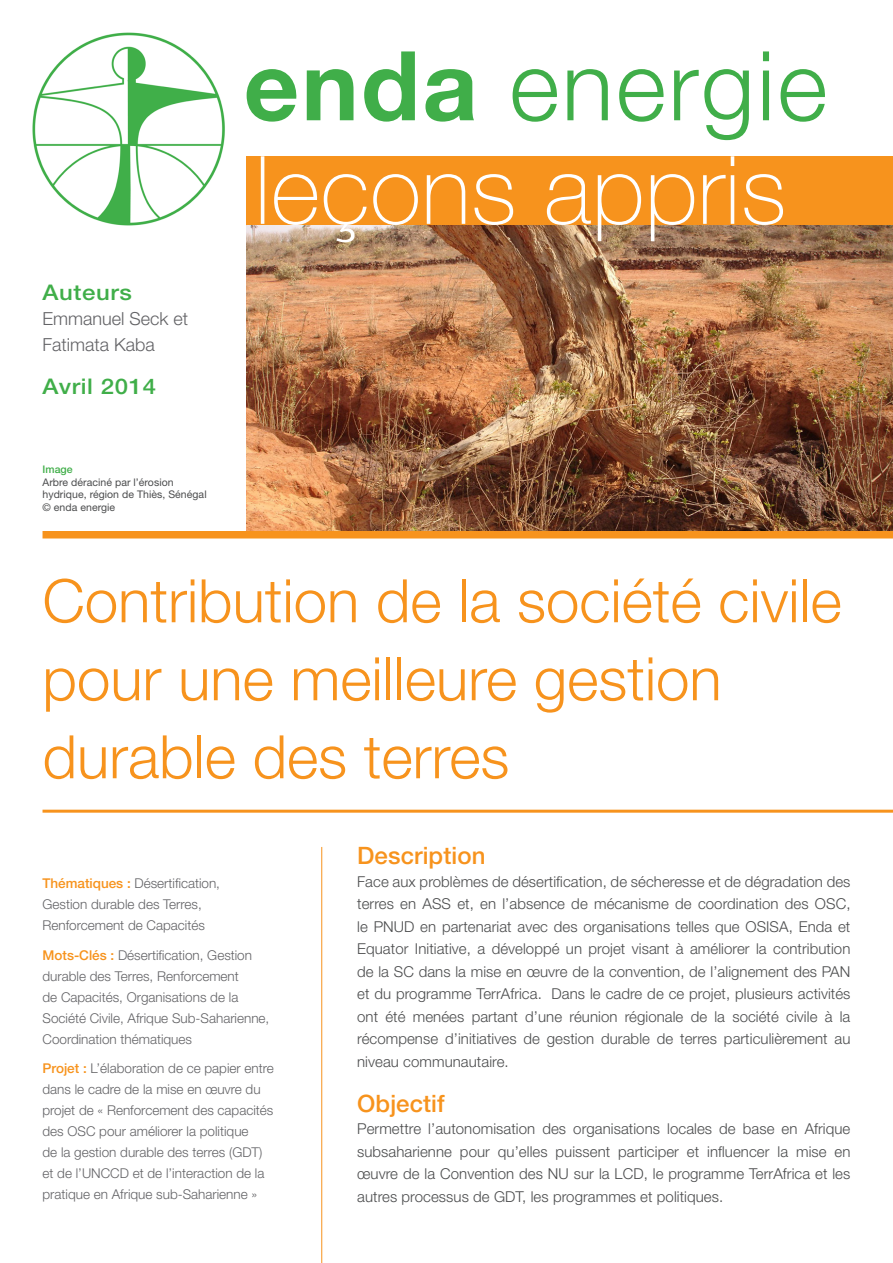
<style>
.page{position:relative;width:893px;height:1263px;background:#fff}
.page>*{position:absolute;margin:0;border:0;box-sizing:border-box;transform-origin:0 0}
.Main_Header{font:300 60px/78px "Helvetica Neue LT Std";color:#f7931d}
.heading{font:500 24px "Helvetica Neue LT Std";letter-spacing:.005em;color:#f7931d}
.head1{font:500 21.6px "Helvetica Neue LT Std";letter-spacing:.025em;color:#40ae49;scale:1.11 1}
.photo_caption{font:300 18px/25.5px "Helvetica Neue LT Std";color:#636366}
.body_text_normal{font:300 15px/22.5px "Helvetica Neue LT Std";letter-spacing:.005em;color:#4b4c4d;text-align:justify}
.photo_caption-2{font:300 13.5px/21px "Helvetica Neue LT Std";color:#636366}
.photo_caption-3{font:10.5px/12.6px "Helvetica Neue LT Std";letter-spacing:.005em;color:#4b4c4d}
.photo_caption-4{font:500 10.5px "Helvetica Neue LT Std";letter-spacing:.005em;color:#40ae49}
.s1{font-weight:500;color:#f7931d}
</style>
<div class="page">
<img style="left:247px;top:224px;width:646px;height:307px">
<div style="left:247px;top:156px;width:646px;height:68px;background:#f7931d"></div>
<img style="left:32px;top:32px;width:193px;height:194px">
<svg style="left:651px;top:156px;width:132px;height:85px"></svg>
<svg style="left:547px;top:174px;width:94px;height:67px"></svg>
<svg style="left:261px;top:156px;width:252px;height:86px"></svg>
<svg style="left:247px;top:51px;width:578px;height:89px"></svg>
<hr style="left:321px;top:847px;width:1px;height:416px;background:#f7931d">
<hr style="left:43px;top:810px;width:850px;height:3px;background:#f7931d">
<div style="left:43px;top:531px;width:850px;height:7px;background:#f7931d"></div>
<p class="head1" style="left:43px;top:279px;width:82px">Auteurs</p>
<p class="photo_caption" style="left:43px;top:306px;width:147px">Emmanuel Seck et<br>Fatimata Kaba</p>
<p class="head1" style="left:43px;top:374px;width:104px">Avril 2014</p>
<p class="photo_caption-4" style="left:43px;top:463px;width:32px">Image</p>
<p class="photo_caption-3" style="left:43px;top:476px;width:166px">Arbre déraciné par l’érosion hydrique, région de Thiès, Sénégal</p>
<p class="photo_caption-3" style="left:43px;top:501px;width:74px">© enda energie</p>
<p class="Main_Header" style="left:43px;top:561px;width:801px">Contribution de la société civile pour une meilleure gestion durable des terres</p>
<p class="photo_caption-2" style="left:43px;top:873px;width:179px"><span class="s1">Thématiques :</span> Désertification,<br>Gestion durable des Terres,<br>Renforcement de Capacités</p>
<p class="photo_caption-2" style="left:43px;top:944px;width:228px"><span class="s1">Mots-Clés :</span> Désertification, Gestion durable des Terres, Renforcement<br>de Capacités, Organisations de la Société Civile, Afrique Sub-Saharienne, Coordination thématiques</p>
<p class="photo_caption-2" style="left:43px;top:1058px;width:233px"><span class="s1">Projet :</span> L’élaboration de ce papier entre dans le cadre de la mise en œuvre du projet de « Renforcement des capacités des OSC pour améliorer la politique<br>de la gestion durable des terres (GDT) et de l’UNCCD et de l’interaction de la pratique en Afrique sub-Saharienne »</p>
<p class="heading" style="left:357px;top:841px;width:130px">Description</p>
<p class="body_text_normal" style="left:357px;top:870px;width:495px">Face aux problèmes de désertification, de sécheresse et de dégradation des terres en ASS et, en l’absence de mécanisme de coordination des OSC, le PNUD en partenariat avec des organisations telles que OSISA, Enda et Equator Initiative, a développé un projet visant à améliorer la contribution de la SC dans la mise en œuvre de la convention, de l’alignement des PAN et du programme TerrAfrica. Dans le cadre de ce projet, plusieurs activités ont été menées partant d’une réunion régionale de la société civile à la récompense d’initiatives de gestion durable de terres particulièrement au niveau communautaire.</p>
<p class="heading" style="left:357px;top:1089px;width:89px">Objectif</p>
<p class="body_text_normal" style="left:357px;top:1117px;width:495px">Permettre l’autonomisation des organisations locales de base en Afrique subsaharienne pour qu’elles puissent participer et influencer la mise en œuvre de la Convention des NU sur la LCD, le programme TerrAfrica et les autres processus de GDT, les programmes et politiques.</p>
</div>
